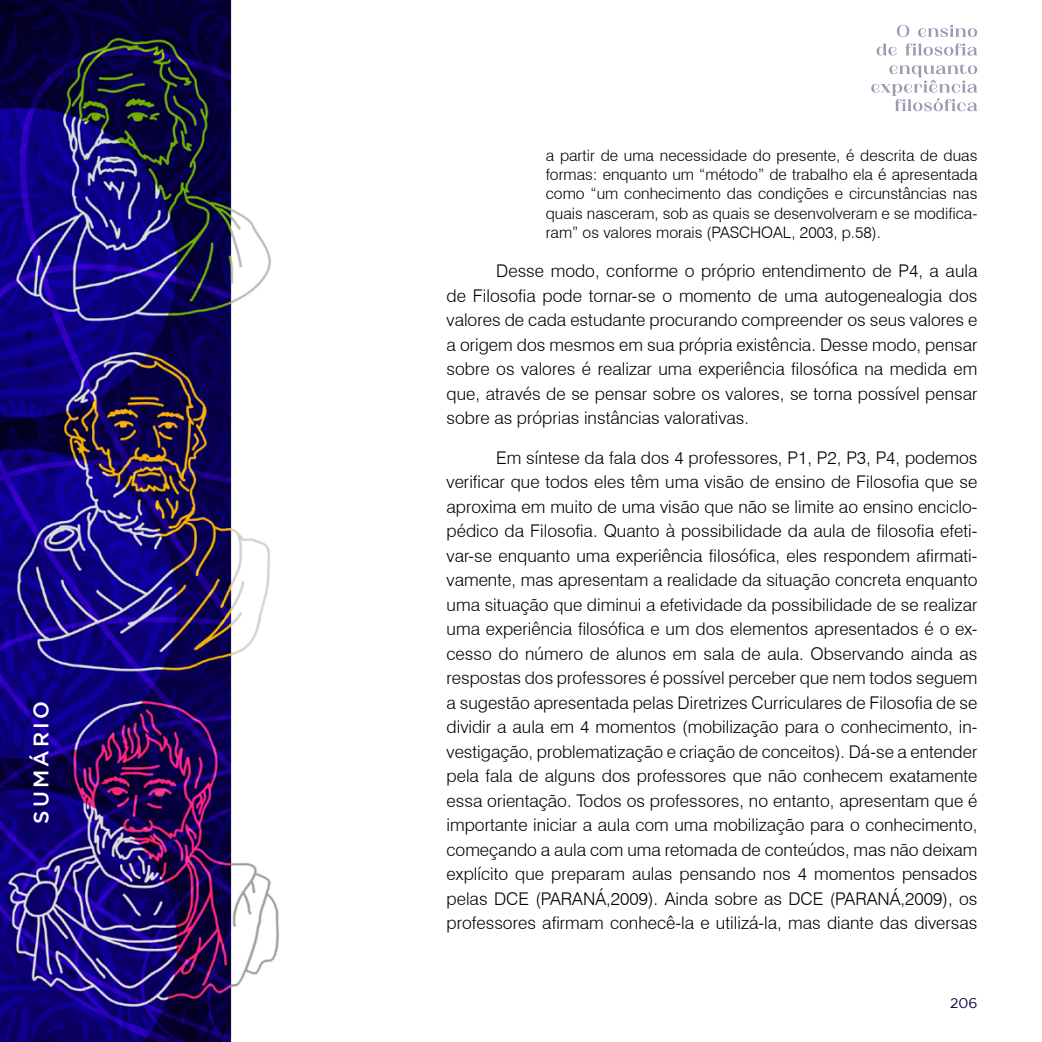
<style>
.page{position:relative;width:1042px;height:1042px;background:#fff}
.page>*{position:absolute;margin:0;border:0;box-sizing:border-box;transform-origin:0 0}
.t1{font:500 21px "Gotham";letter-spacing:.15em;color:#fff}
.t2{font:300 17.5px/24.5px "Swiss 721 BT";color:#000;text-align:justify}
.t3{font:300 15.75px/19.2px "Swiss 721 BT";color:#000;text-align:justify}
.t4{font:14px "Gotham";color:#06003e}
</style>
<div class="page">
<img style="left:0;top:0;width:279px;height:1042px">
<svg style="left:897px;top:25px;width:12px;height:12px"></svg>
<svg style="left:918px;top:25px;width:59px;height:12px"></svg>
<svg style="left:876px;top:44px;width:21px;height:12px"></svg>
<svg style="left:905px;top:43px;width:72px;height:13px"></svg>
<svg style="left:871px;top:63px;width:106px;height:48px"></svg>
<p class="t1" style="left:29px;top:823px;width:124px;rotate:-90deg">SUMÁRIO</p>
<p class="t3" style="left:546px;top:145px;width:433px">a partir de uma necessidade do presente, é descrita de duas formas: enquanto um “método” de trabalho ela é apresentada como “um conhecimento das condições e circunstâncias nas quais nasceram, sob as quais se desenvolveram e se modifica&shy;ram” os valores morais (PASCHOAL, 2003, p.58).</p>
<p class="t2" style="left:446px;top:259px;width:532px;text-indent:50px">Desse modo, conforme o próprio entendimento de P4, a aula de Filosofia pode tornar-se o momento de uma autogenealogia dos valores de cada estudante procurando compreender os seus valores e a origem dos mesmos em sua própria existência. Desse modo, pensar sobre os valores é realizar uma experiência filosófica na medida em que, através de se pensar sobre os valores, se torna possível pensar sobre as próprias instâncias valorativas.</p>
<p class="t2" style="left:446px;top:445px;width:532px;text-indent:50px">Em síntese da fala dos 4 professores, P1, P2, P3, P4, podemos verificar que todos eles têm uma visão de ensino de Filosofia que se aproxima em muito de uma visão que não se limite ao ensino enciclo&shy;pédico da Filosofia. Quanto à possibilidade da aula de filosofia efeti&shy;var-se enquanto uma experiência filosófica, eles respondem afirmati&shy;vamente, mas apresentam a realidade da situação concreta enquanto uma situação que diminui a efetividade da possibilidade de se realizar uma experiência filosófica e um dos elementos apresentados é o ex&shy;cesso do número de alunos em sala de aula. Observando ainda as respostas dos professores é possível perceber que nem todos seguem a sugestão apresentada pelas Diretrizes Curriculares de Filosofia de se dividir a aula em 4 momentos (mobilização para o conhecimento, in&shy;vestigação, problematização e criação de conceitos). Dá-se a entender pela fala de alguns dos professores que não conhecem exatamente essa orientação. Todos os professores, no entanto, apresentam que é importante iniciar a aula com uma mobilização para o conhecimento, começando a aula com uma retomada de conteúdos, mas não deixam explícito que preparam aulas pensando nos 4 momentos pensados pelas DCE (PARANÁ,2009). Ainda sobre as DCE (PARANÁ,2009), os professores afirmam conhecê-la e utilizá-la, mas diante das diversas</p>
<p class="t4" style="left:950px;top:996px;width:29px">206</p>
</div>
